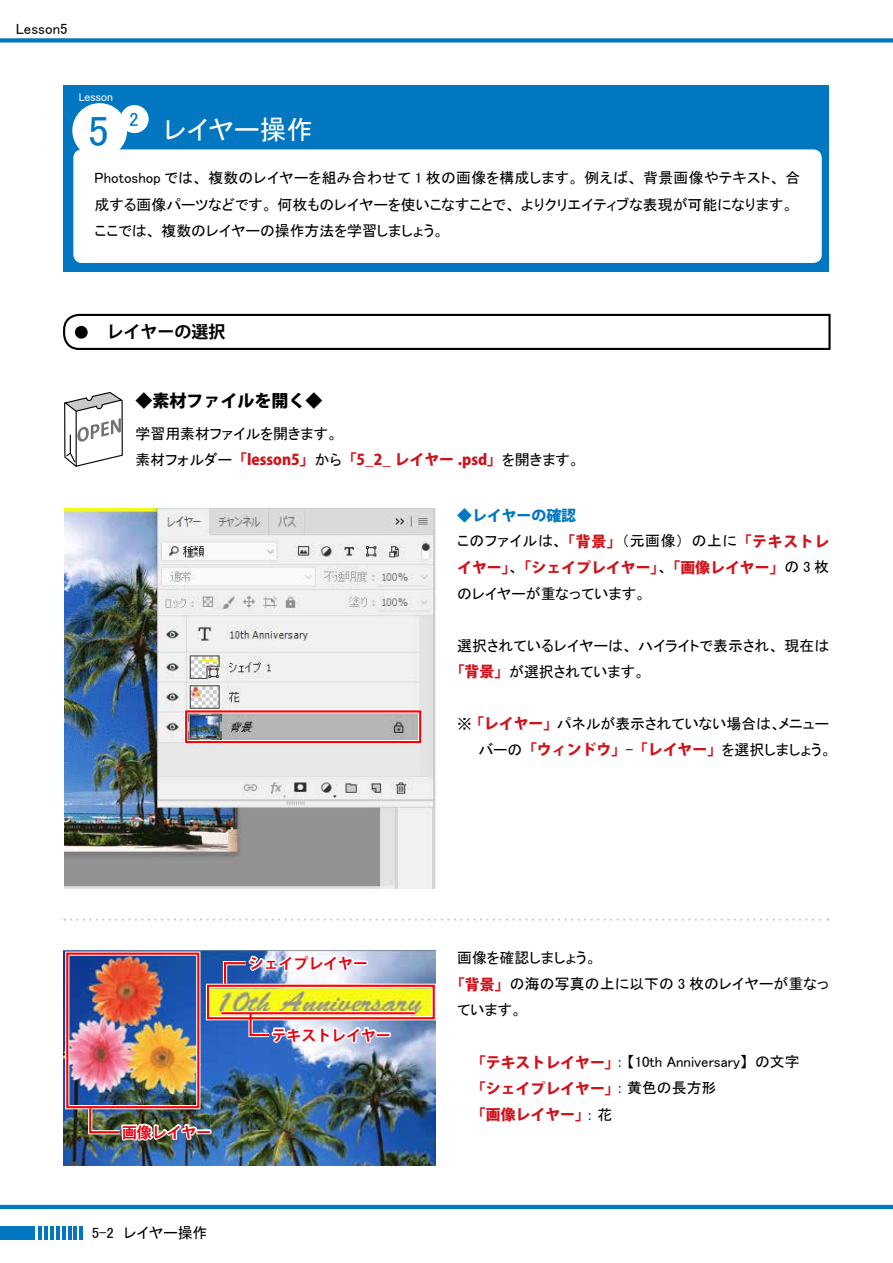
<style>
.page{position:relative;width:893px;height:1263px;background:#fff}
.page>*{position:absolute;margin:0;border:0;box-sizing:border-box;transform-origin:0 0}
.t1{font:42.45px "MS P Gothic";color:#0177c1}
.t2{font:26.55px "MS P Gothic";color:#fff}
.t3{font:19.2px "MS P Gothic";color:#0177c1}
.t4{font:800 16.95px "Koz Go Pro";color:#000}
.t5{font:700 16.95px "Koz Go Pro";color:#000}
.t6{font:14.85px/26.1px "MS P Gothic";color:#000}
.t7{font:800 14.85px/26.1px "Koz Go Pro";color:#d0121b}
.t8{font:14.85px "MS P Gothic";letter-spacing:.04em;color:#000}
.t9{font:700 14.85px "Koz Go Pro";color:#e60012}
.t10{font:800 14.85px "Koz Go Pro";color:#0177c1}
.t11{font:10.65px "Arial";color:#fff}
.s1{font-family:"MS P Gothic";font-weight:400;color:#000}
.s2{font-family:"Koz Go Pro";font-weight:800;color:#d0121b}
</style>
<div class="page">
<div style="left:0;top:1226px;width:35px;height:13px;background:#0177c1"></div>
<hr style="left:38px;top:1226px;width:4px;height:13px;background:#0177c1">
<svg style="left:44px;top:1226px;width:39px;height:13px"></svg>
<hr style="left:0;top:1205px;width:893px;height:4px;background:#0177c1">
<div style="left:0;top:38px;width:893px;height:5px;background:#0177c1"></div>
<img style="left:64px;top:509px;width:372px;height:380px">
<div style="left:64px;top:85px;width:765px;height:187px;background:#0177c1"></div>
<div style="left:73px;top:149px;width:749px;height:114px;background:#fff;border-radius:9px"></div>
<div style="left:72px;top:103px;width:55px;height:55px;background:#fff;border-radius:50%"></div>
<div style="left:120px;top:105px;width:29px;height:28px;background:#fff;border-radius:50%"></div>
<svg style="left:71px;top:918px;width:758px;height:3px"></svg>
<img style="left:64px;top:950px;width:372px;height:215px">
<div style="left:65px;top:951px;width:135px;height:158px;border:4px solid #fff"></div>
<svg style="left:222px;top:1011px;width:193px;height:4px"></svg>
<div style="left:66px;top:952px;width:133px;height:156px;border:2px solid #f00"></div>
<div style="left:207px;top:985px;width:228px;height:34px;border:2px solid #f00"></div>
<hr style="left:222px;top:1012px;width:193px;height:2px;background:#f00">
<svg style="left:63px;top:313px;width:768px;height:37px"></svg>
<div style="left:75px;top:326px;width:13px;height:13px;background:#000;border-radius:50%"></div>
<svg style="left:64px;top:392px;width:59px;height:75px"></svg>
<div style="left:184px;top:709px;width:238px;height:35px;border:4px solid #fff"></div>
<div style="left:185px;top:710px;width:236px;height:33px;border:2px solid #f00"></div>
<svg style="left:221px;top:952px;width:149px;height:36px"></svg>
<svg style="left:246px;top:1010px;width:146px;height:35px"></svg>
<img style="left:86px;top:1104px;width:127px;height:39px">
<p class="t6" style="left:16px;top:15px;width:53px">Lesson5</p>
<p class="t11" style="left:79px;top:89px;width:36px">Lesson</p>
<h1 class="t1" style="left:88px;top:109px;width:23px">5</h1>
<p class="t3" style="left:129px;top:109px;width:11px">2</p>
<h2 class="t2" style="left:164px;top:116px;width:151px">レイヤー操作</h2>
<p class="t6" style="left:95px;top:165px;width:707px">Photoshop では、複数のレイヤーを組み合わせて 1 枚の画像を構成します。例えば、背景画像やテキスト、合成する画像パーツなどです。何枚ものレイヤーを使いこなすことで、よりクリエイティブな表現が可能になります。ここでは、複数のレイヤーの操作方法を学習しましょう。</p>
<p class="t5" style="left:107px;top:321px;width:121px">レイヤーの選択</p>
<p class="t4" style="left:136px;top:390px;width:189px">◆素材ファイルを開く◆</p>
<p class="t6" style="left:136px;top:420px;width:204px">学習用素材ファイルを開きます。</p>
<p class="t7" style="left:136px;top:448px;width:446px"><span class="s1">素材フォルダー</span>「lesson5」<span class="s1">から</span>「5_2_ レイヤー .psd」<span class="s1">を開きます。</span></p>
<p class="t10" style="left:457px;top:505px;width:121px">◆レイヤーの確認</p>
<p class="t8" style="left:457px;top:534px;width:374px">このファイルは、<span class="s2">「背景」</span>（元画像）の上に<span class="s2">「テキストレ</span></p>
<p class="t7" style="left:457px;top:555px;width:374px">イヤー」<span class="s1">、</span>「シェイプレイヤー」<span class="s1">、</span>「画像レイヤー」<span class="s1">の 3 枚</span></p>
<p class="t6" style="left:457px;top:580px;width:190px">のレイヤーが重なっています。</p>
<p class="t6" style="left:450px;top:632px;width:381px;text-indent:7px">選択されているレイヤーは、ハイライトで表示され、現在は<span class="s2">「背景」</span>が選択されています。</p>
<p class="t6" style="left:457px;top:710px;width:376px;text-align:right">※ <span class="s2">「レイヤー」</span>パネルが表示されていない場合は、メニューバーの<span class="s2">「ウィンドウ」</span>-<span class="s2">「レイヤー」</span>を選択しましょう。</p>
<p class="t9" style="left:122px;top:1123px;width:91px">画像レイヤー</p>
<p class="t6" style="left:92px;top:1219px;width:117px">5-2　レイヤー操作</p>
<p class="t9" style="left:249px;top:954px;width:121px">シェイプレイヤー</p>
<p class="t9" style="left:272px;top:1025px;width:121px">テキストレイヤー</p>
<p class="t6" style="left:457px;top:945px;width:141px">画像を確認しましょう。</p>
<p class="t6" style="left:450px;top:971px;width:381px"><span class="s2">「背景」</span>の海の写真の上に以下の 3 枚のレイヤーが重なっ</p>
<p class="t6" style="left:457px;top:997px;width:66px">ています。</p>
<p class="t6" style="left:471px;top:1049px;width:330px"><span class="s2">「テキストレイヤー」</span>：【10th Anniversary】の文字</p>
<p class="t7" style="left:471px;top:1076px;width:247px">「シェイプレイヤー」<span class="s1">：黄色の長方形</span>「画像レイヤー」<span class="s1">：花</span></p>
</div>
